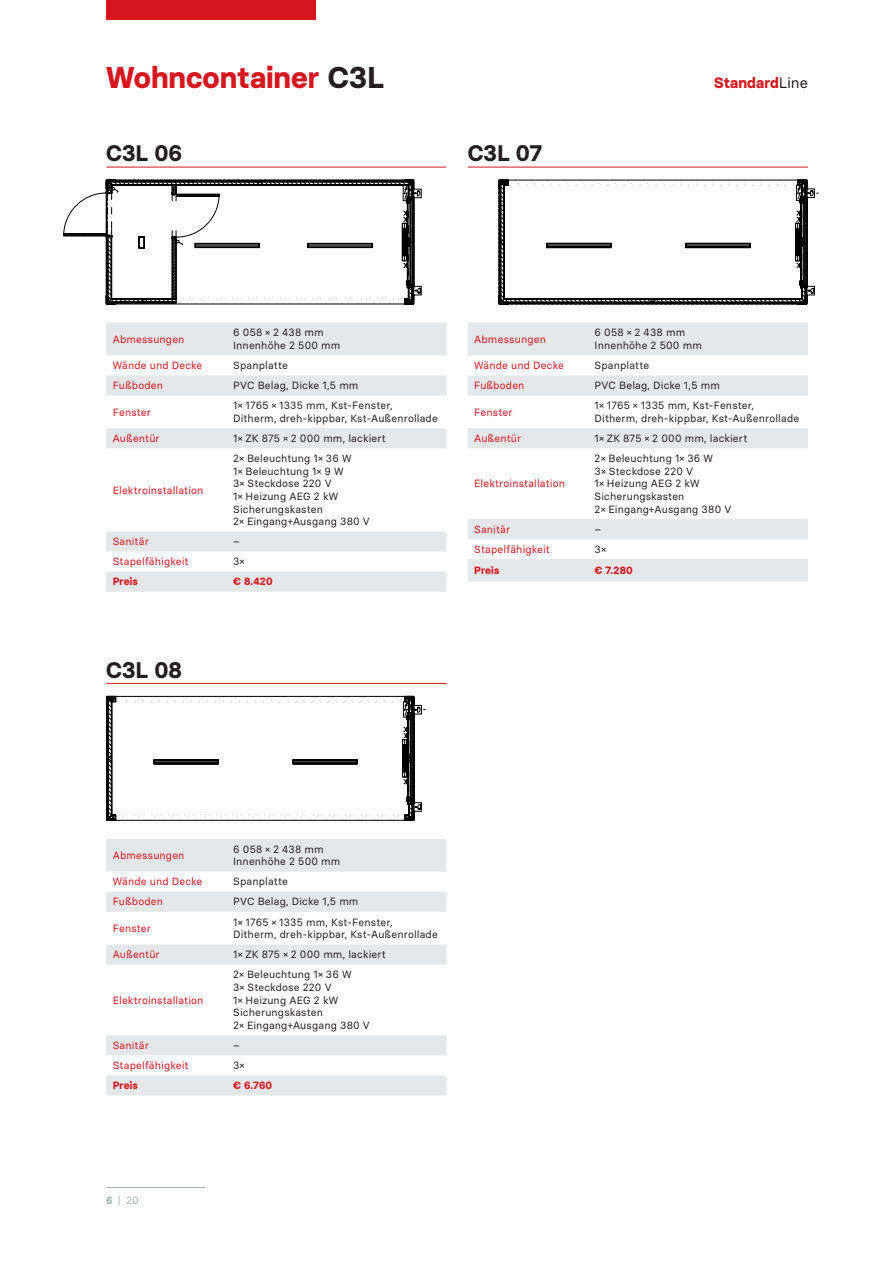
<style>
.page{position:relative;width:893px;height:1263px;background:#fff}
.page>*{position:absolute;margin:0;border:0;box-sizing:border-box;transform-origin:0 0}
.t1{font:700 30px "Basier Square";color:#d7171f}
.head___podminky{font:700 22.5px "Basier Square";letter-spacing:-.005em;color:#231f20}
.t2{font:700 15px "Basier Square";letter-spacing:.01em;color:#d7171f}
.txt___blok{font:10.5px "Basier Square";letter-spacing:.015em;color:#231f20}
.txt___blok-2{font:10.5px "Basier Square";letter-spacing:.015em;color:#d7171f}
.txt___blok-3{font:700 10.5px "Basier Square";letter-spacing:.015em;color:#d7171f}
.t3{font:10.5px "Basier Square";color:#a4b3ab}
.s1{color:#231f20}
.s2{font-weight:400;color:#231f20}
.s3{font-weight:700}
</style>
<div class="page">
<svg style="left:106px;top:839px;width:340px;height:256px"></svg>
<svg style="left:106px;top:323px;width:340px;height:269px"></svg>
<svg style="left:468px;top:323px;width:340px;height:258px"></svg>
<hr style="left:106px;top:683px;width:340px;height:1px;background:#d7171f">
<hr style="left:106px;top:167px;width:340px;height:1px;background:#d7171f">
<hr style="left:468px;top:167px;width:340px;height:1px;background:#d7171f">
<svg style="left:63px;top:180px;width:359px;height:124px"></svg>
<svg style="left:499px;top:180px;width:320px;height:124px"></svg>
<svg style="left:106px;top:696px;width:320px;height:125px"></svg>
<div style="left:106px;top:0;width:210px;height:20px;background:#d7171f"></div>
<hr style="left:106px;top:1187px;width:100px;height:1px;background:#a4b3ab">
<p class="t1" style="left:106px;top:59px;width:279px">Wohncontainer <span class="s1">C3L</span></p>
<p class="head___podminky" style="left:106px;top:140px;width:78px">C3L 06</p>
<p class="head___podminky" style="left:468px;top:140px;width:76px">C3L 07</p>
<p class="t2" style="left:714px;top:74px;width:95px">Standard<span class="s2">Line</span></p>
<p class="txt___blok-2" style="left:113px;top:332px;width:73px">Abmessungen</p>
<p class="txt___blok" style="left:233px;top:326px;width:92px">6 058 × 2 438 mm</p>
<p class="txt___blok" style="left:233px;top:339px;width:109px">Innenhöhe 2 500 mm</p>
<p class="txt___blok-2" style="left:474px;top:332px;width:73px">Abmessungen</p>
<p class="txt___blok" style="left:595px;top:326px;width:92px">6 058 × 2 438 mm</p>
<p class="txt___blok" style="left:595px;top:339px;width:109px">Innenhöhe 2 500 mm</p>
<p class="txt___blok-2" style="left:113px;top:359px;width:91px">Wände und Decke</p>
<p class="txt___blok" style="left:233px;top:359px;width:56px">Spanplatte</p>
<p class="txt___blok-2" style="left:113px;top:379px;width:52px">Fußboden</p>
<p class="txt___blok" style="left:233px;top:379px;width:127px">PVC Belag, Dicke 1,5 mm</p>
<p class="txt___blok-2" style="left:113px;top:405px;width:40px">Fenster</p>
<p class="txt___blok" style="left:233px;top:399px;width:161px">1× 1765 × 1335 mm, Kst-Fenster,</p>
<p class="txt___blok" style="left:233px;top:412px;width:206px">Ditherm, dreh-kippbar, Kst-Außenrollade</p>
<p class="txt___blok-2" style="left:113px;top:432px;width:48px">Außentür</p>
<p class="txt___blok" style="left:233px;top:432px;width:154px">1× ZK 875 × 2 000 mm, lackiert</p>
<p class="txt___blok-2" style="left:113px;top:483px;width:92px">Elektroinstallation</p>
<p class="txt___blok" style="left:233px;top:452px;width:120px">2× Beleuchtung 1× 36 W</p>
<p class="txt___blok" style="left:233px;top:464px;width:112px">1× Beleuchtung 1× 9 W</p>
<p class="txt___blok" style="left:233px;top:477px;width:100px">3× Steckdose 220 V</p>
<p class="txt___blok" style="left:233px;top:490px;width:107px">1× Heizung AEG 2 kW</p>
<p class="txt___blok" style="left:233px;top:502px;width:91px">Sicherungskasten</p>
<p class="txt___blok" style="left:233px;top:515px;width:138px">2× Eingang+Ausgang 380 V</p>
<p class="txt___blok-2" style="left:113px;top:535px;width:38px">Sanitär</p>
<p class="txt___blok" style="left:233px;top:535px;width:8px">–</p>
<p class="txt___blok-2" style="left:113px;top:555px;width:77px">Stapelfähigkeit</p>
<p class="txt___blok" style="left:233px;top:555px;width:13px">3×</p>
<p class="txt___blok-3" style="left:113px;top:575px;width:27px">Preis</p>
<p class="txt___blok-3" style="left:233px;top:575px;width:41px">€ 8.420</p>
<p class="head___podminky" style="left:106px;top:656px;width:77px">C3L 08</p>
<p class="txt___blok-2" style="left:474px;top:359px;width:91px">Wände und Decke</p>
<p class="txt___blok" style="left:595px;top:359px;width:56px">Spanplatte</p>
<p class="txt___blok-2" style="left:474px;top:379px;width:52px">Fußboden</p>
<p class="txt___blok" style="left:595px;top:379px;width:127px">PVC Belag, Dicke 1,5 mm</p>
<p class="txt___blok-2" style="left:474px;top:405px;width:40px">Fenster</p>
<p class="txt___blok" style="left:595px;top:399px;width:161px">1× 1765 × 1335 mm, Kst-Fenster,</p>
<p class="txt___blok" style="left:595px;top:412px;width:206px">Ditherm, dreh-kippbar, Kst-Außenrollade</p>
<p class="txt___blok-2" style="left:474px;top:432px;width:48px">Außentür</p>
<p class="txt___blok" style="left:595px;top:432px;width:154px">1× ZK 875 × 2 000 mm, lackiert</p>
<p class="txt___blok-2" style="left:474px;top:477px;width:92px">Elektroinstallation</p>
<p class="txt___blok" style="left:595px;top:452px;width:120px">2× Beleuchtung 1× 36 W</p>
<p class="txt___blok" style="left:595px;top:464px;width:100px">3× Steckdose 220 V</p>
<p class="txt___blok" style="left:595px;top:477px;width:107px">1× Heizung AEG 2 kW</p>
<p class="txt___blok" style="left:595px;top:490px;width:91px">Sicherungskasten</p>
<p class="txt___blok" style="left:595px;top:502px;width:138px">2× Eingang+Ausgang 380 V</p>
<p class="txt___blok-2" style="left:474px;top:522px;width:38px">Sanitär</p>
<p class="txt___blok" style="left:595px;top:522px;width:8px">–</p>
<p class="txt___blok-2" style="left:474px;top:542px;width:77px">Stapelfähigkeit</p>
<p class="txt___blok" style="left:595px;top:542px;width:13px">3×</p>
<p class="txt___blok-3" style="left:474px;top:564px;width:27px">Preis</p>
<p class="txt___blok-3" style="left:595px;top:564px;width:40px">€ 7.280</p>
<p class="txt___blok-2" style="left:113px;top:849px;width:73px">Abmessungen</p>
<p class="txt___blok" style="left:233px;top:842px;width:92px">6 058 × 2 438 mm</p>
<p class="txt___blok" style="left:233px;top:855px;width:109px">Innenhöhe 2 500 mm</p>
<p class="txt___blok-2" style="left:113px;top:875px;width:91px">Wände und Decke</p>
<p class="txt___blok" style="left:233px;top:875px;width:56px">Spanplatte</p>
<p class="txt___blok-2" style="left:113px;top:895px;width:52px">Fußboden</p>
<p class="txt___blok" style="left:233px;top:895px;width:127px">PVC Belag, Dicke 1,5 mm</p>
<p class="txt___blok-2" style="left:113px;top:921px;width:40px">Fenster</p>
<p class="txt___blok" style="left:233px;top:915px;width:161px">1× 1765 × 1335 mm, Kst-Fenster,</p>
<p class="txt___blok" style="left:233px;top:928px;width:206px">Ditherm, dreh-kippbar, Kst-Außenrollade</p>
<p class="txt___blok-2" style="left:113px;top:948px;width:48px">Außentür</p>
<p class="txt___blok" style="left:233px;top:948px;width:154px">1× ZK 875 × 2 000 mm, lackiert</p>
<p class="txt___blok-2" style="left:113px;top:993px;width:92px">Elektroinstallation</p>
<p class="txt___blok" style="left:233px;top:968px;width:120px">2× Beleuchtung 1× 36 W</p>
<p class="txt___blok" style="left:233px;top:981px;width:100px">3× Steckdose 220 V</p>
<p class="txt___blok" style="left:233px;top:993px;width:107px">1× Heizung AEG 2 kW</p>
<p class="txt___blok" style="left:233px;top:1006px;width:91px">Sicherungskasten</p>
<p class="txt___blok" style="left:233px;top:1018px;width:138px">2× Eingang+Ausgang 380 V</p>
<p class="txt___blok-2" style="left:113px;top:1039px;width:38px">Sanitär</p>
<p class="txt___blok" style="left:233px;top:1039px;width:8px">–</p>
<p class="txt___blok-2" style="left:113px;top:1059px;width:77px">Stapelfähigkeit</p>
<p class="txt___blok" style="left:233px;top:1059px;width:13px">3×</p>
<p class="txt___blok-3" style="left:113px;top:1079px;width:27px">Preis</p>
<p class="txt___blok-3" style="left:233px;top:1079px;width:41px">€ 6.760</p>
<p class="t3" style="left:106px;top:1194px;width:34px"><span class="s3">6</span>|20</p>
</div>
